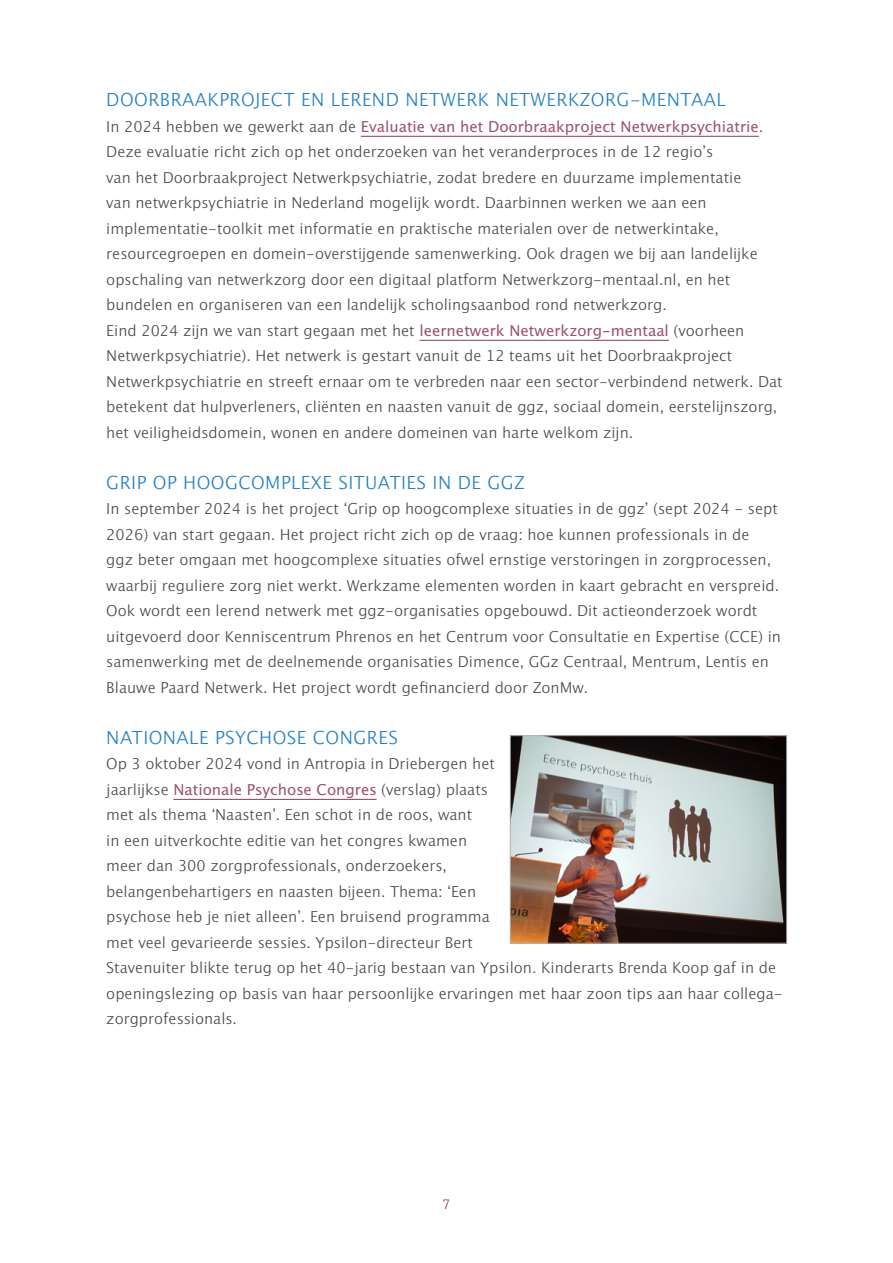
<style>
.page{position:relative;width:893px;height:1263px;background:#fff}
.page>*{position:absolute;margin:0;border:0;box-sizing:border-box;transform-origin:0 0}
.t1{font:300 18px "Lucida Grande W1 G";letter-spacing:.025em;color:#2581c4}
.t2{font:300 15px/25.5px "Lucida Grande W1 G";color:#4a4a49}
.t3{font:300 12px "Merriweather";color:#8e3954}
.s1{font-weight:400;color:#9d5369}
</style>
<div class="page">
<hr style="left:361px;top:136px;width:398px;height:1px;background:#8e3954">
<hr style="left:419px;top:340px;width:250px;height:1px;background:#8e3954">
<hr style="left:173px;top:799px;width:204px;height:1px;background:#8e3954">
<img style="left:512px;top:737px;width:273px;height:204px">
<div style="left:510px;top:735px;width:277px;height:208px;border:1px solid #b3b2b2"></div>
<p class="t1" style="left:106px;top:86px;width:621px">DOORBRAAKPROJECT EN LEREND NETWERK NETWERKZORG-MENTAAL</p>
<p class="t2" style="left:106px;top:113px;width:678px">In 2024 hebben we gewerkt aan de <span class="s1">Evaluatie van het Doorbraakproject Netwerkpsychiatrie</span>.<br>Deze evaluatie richt zich op het onderzoeken van het veranderproces in de 12 regio’s<br>van het Doorbraakproject Netwerkpsychiatrie, zodat bredere en duurzame implementatie<br>van netwerkpsychiatrie in Nederland mogelijk wordt. Daarbinnen werken we aan een implementatie-toolkit met informatie en praktische materialen over de netwerkintake, resourcegroepen en domein-overstijgende samenwerking. Ook dragen we bij aan landelijke opschaling van netwerkzorg door een digitaal platform Netwerkzorg-mentaal.nl, en het bundelen en organiseren van een landelijk scholingsaanbod rond netwerkzorg.<br>Eind 2024 zijn we van start gegaan met het <span class="s1">leernetwerk Netwerkzorg-mentaal</span> (voorheen Netwerkpsychiatrie). Het netwerk is gestart vanuit de 12 teams uit het Doorbraakproject Netwerkpsychiatrie en streeft ernaar om te verbreden naar een sector-verbindend netwerk. Dat betekent dat hulpverleners, cliënten en naasten vanuit de ggz, sociaal domein, eerstelijnszorg, het veiligheidsdomein, wonen en andere domeinen van harte welkom zijn.</p>
<p class="t1" style="left:106px;top:468px;width:420px">GRIP OP HOOGCOMPLEXE SITUATIES IN DE GGZ</p>
<p class="t2" style="left:106px;top:495px;width:676px">In september 2024 is het project ‘Grip op hoogcomplexe situaties in de ggz’ (sept 2024 - sept 2026) van start gegaan. Het project richt zich op de vraag: hoe kunnen professionals in de<br>ggz beter omgaan met hoogcomplexe situaties ofwel ernstige verstoringen in zorgprocessen, waarbij reguliere zorg niet werkt. Werkzame elementen worden in kaart gebracht en verspreid.<br>Ook wordt een lerend netwerk met ggz-organisaties opgebouwd. Dit actieonderzoek wordt uitgevoerd door Kenniscentrum Phrenos en het Centrum voor Consultatie en Expertise (CCE) in samenwerking met de deelnemende organisaties Dimence, GGz Centraal, Mentrum, Lentis en Blauwe Paard Netwerk. Het project wordt gefinancierd door ZonMw.</p>
<p class="t1" style="left:106px;top:723px;width:293px">NATIONALE PSYCHOSE CONGRES</p>
<p class="t2" style="left:106px;top:750px;width:678px">Op 3 oktober 2024 vond in Antropia in Driebergen het<br>jaarlijkse <span class="s1">Nationale Psychose Congres</span> (verslag) plaats<br>met als thema ‘Naasten’. Een schot in de roos, want<br>in een uitverkochte editie van het congres kwamen<br>meer dan 300 zorgprofessionals, onderzoekers,<br>belangenbehartigers en naasten bijeen. Thema: ‘Een<br>psychose heb je niet alleen’. Een bruisend programma<br>met veel gevarieerde sessies. Ypsilon-directeur Bert<br>Stavenuiter blikte terug op het 40-jarig bestaan van Ypsilon. Kinderarts Brenda Koop gaf in de openingslezing op basis van haar persoonlijke ervaringen met haar zoon tips aan haar collega&shy;zorgprofessionals.</p>
<p class="t3" style="left:443px;top:1194px;width:9px">7</p>
</div>
